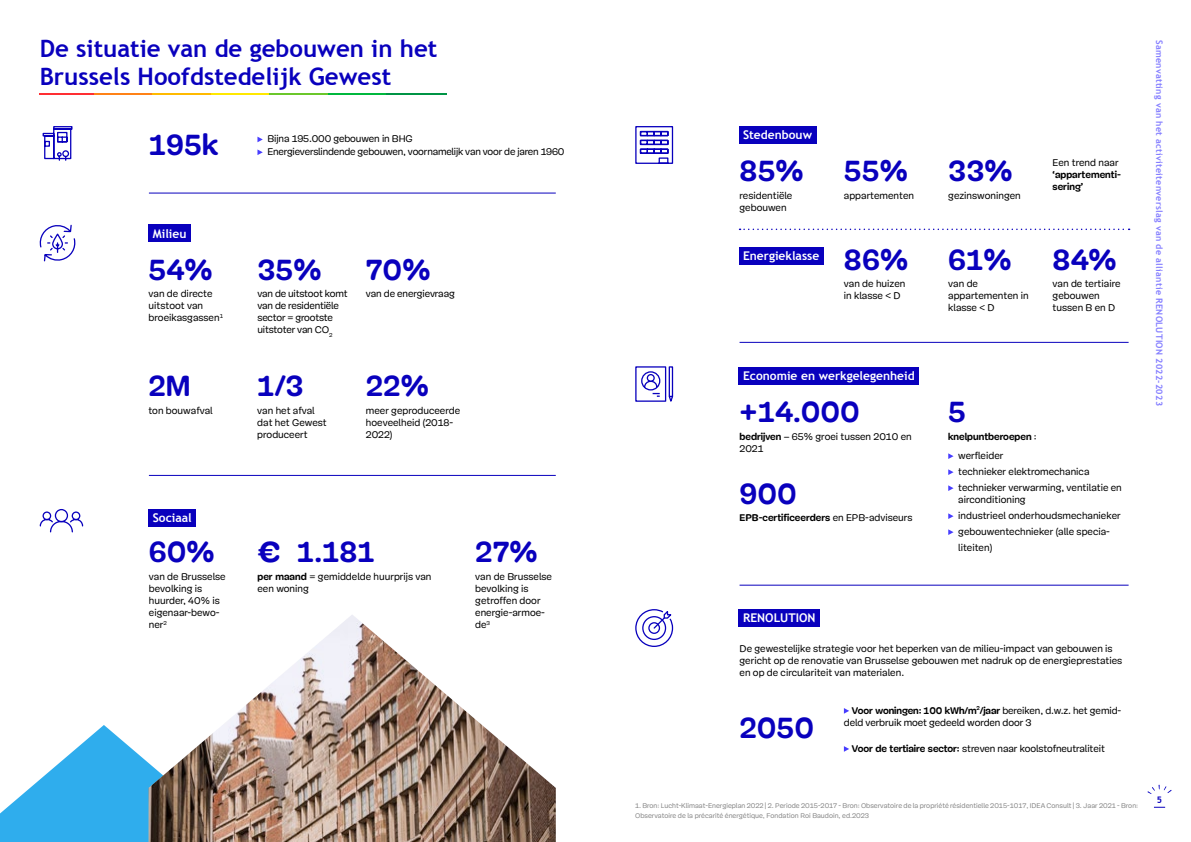
<style>
.page{position:relative;width:1191px;height:842px;background:#fff}
.page>*{position:absolute;margin:0;border:0;box-sizing:border-box;transform-origin:0 0}
.t1{font:700 30px "Mija";color:#0900bd}
.t2{font:700 24px/28px "Trebuchet MS";color:#0900bd}
.t3{font:700 12px "Trebuchet MS";color:#fff}
.t4{font:10px/12px "Mija";color:#000}
.t5{font:10px/12px "Mija";letter-spacing:-.02em;color:#000}
.t6{font:700 10px/18.8px "Mija";color:#000}
.t7{font:700 9px "Trebuchet MS";letter-spacing:.03em;color:#847eff}
.t8{font:700 9px "Trebuchet MS";color:#0900bd}
.t9{font:7px/10px "Mija";color:#878787}
.s1{font-weight:700}
.s2{font-weight:400}
</style>
<div class="page">
<svg style="left:257px;top:137px;width:6px;height:5px"></svg>
<svg style="left:257px;top:149px;width:6px;height:6px"></svg>
<svg style="left:39px;top:224px;width:37px;height:38px"></svg>
<div style="left:149px;top:225px;width:42px;height:17px;background:#0900bd"></div>
<hr style="left:149px;top:193px;width:407px;height:1px;background:#0900bd">
<hr style="left:149px;top:475px;width:407px;height:1px;background:#0900bd">
<hr style="left:739px;top:342px;width:389px;height:1px;background:#0900bd">
<svg style="left:739px;top:229px;width:390px;height:1px"></svg>
<hr style="left:739px;top:585px;width:389px;height:1px;background:#0900bd">
<svg style="left:635px;top:126px;width:39px;height:38px"></svg>
<svg style="left:635px;top:366px;width:39px;height:36px"></svg>
<svg style="left:635px;top:609px;width:39px;height:38px"></svg>
<svg style="left:0;top:725px;width:149px;height:117px"></svg>
<img style="left:149px;top:615px;width:407px;height:227px">
<hr style="left:328px;top:94px;width:59px;height:1px;background:#00b83d">
<hr style="left:211px;top:94px;width:59px;height:1px;background:#ffe800">
<hr style="left:94px;top:94px;width:59px;height:1px;background:#ff8217">
<hr style="left:270px;top:94px;width:58px;height:1px;background:#6bc72b">
<hr style="left:153px;top:94px;width:58px;height:1px;background:#ffba00">
<hr style="left:40px;top:94px;width:54px;height:1px;background:#ff2e33">
<hr style="left:387px;top:94px;width:60px;height:1px;background:#009445">
<svg style="left:844px;top:708px;width:5px;height:6px"></svg>
<svg style="left:844px;top:746px;width:5px;height:6px"></svg>
<svg style="left:948px;top:453px;width:5px;height:6px"></svg>
<svg style="left:948px;top:469px;width:5px;height:6px"></svg>
<svg style="left:948px;top:485px;width:5px;height:6px"></svg>
<svg style="left:948px;top:513px;width:5px;height:6px"></svg>
<svg style="left:948px;top:529px;width:5px;height:6px"></svg>
<svg style="left:39px;top:509px;width:45px;height:24px"></svg>
<svg style="left:42px;top:126px;width:31px;height:35px"></svg>
<div style="left:149px;top:509px;width:47px;height:17px;background:#0900bd"></div>
<div style="left:739px;top:126px;width:77px;height:17px;background:#0900bd"></div>
<div style="left:739px;top:247px;width:84px;height:18px;background:#0900bd"></div>
<div style="left:739px;top:367px;width:180px;height:18px;background:#0900bd"></div>
<div style="left:739px;top:609px;width:81px;height:17px;background:#0900bd"></div>
<svg style="left:1147px;top:785px;width:24px;height:9px"></svg>
<h2 class="t2" style="left:40px;top:35px;width:399px">De situatie van de gebouwen in het<br>Brussels Hoofdstedelijk Gewest</h2>
<h1 class="t1" style="left:149px;top:128px;width:71px">195k</h1>
<p class="t5" style="left:267px;top:133px;width:298px;line-height:12.8px">Bijna 195.000 gebouwen in BHG<br>Energieverslindende gebouwen, voornamelijk van voor de jaren 1960</p>
<p class="t3" style="left:153px;top:226px;width:35px">Milieu</p>
<p class="t3" style="left:743px;top:127px;width:71px">Stedenbouw</p>
<h1 class="t1" style="left:739px;top:155px;width:66px">85%</h1>
<p class="t4" style="left:739px;top:190px;width:54px">residentiële gebouwen</p>
<h1 class="t1" style="left:844px;top:155px;width:65px">55%</h1>
<p class="t4" style="left:844px;top:190px;width:72px">appartementen</p>
<h1 class="t1" style="left:948px;top:155px;width:66px">33%</h1>
<p class="t4" style="left:948px;top:190px;width:74px">gezinswoningen</p>
<p class="t4" style="left:1052px;top:157px;width:67px">Een trend naar</p>
<p class="t6" style="left:1052px;top:169px;width:70px;line-height:12px">‘appartementi&shy;sering’</p>
<h1 class="t1" style="left:149px;top:253px;width:65px">54%</h1>
<p class="t4" style="left:149px;top:288px;width:76px">van de directe uitstoot van broeikasgassen<sup>1</sup></p>
<h1 class="t1" style="left:257px;top:253px;width:66px">35%</h1>
<p class="t5" style="left:257px;top:288px;width:92px">van de uitstoot komt van de residentiële sector = grootste uitstoter van CO<sub>2</sub></p>
<h1 class="t1" style="left:366px;top:253px;width:66px">70%</h1>
<h1 class="t1" style="left:948px;top:243px;width:65px">61%</h1>
<h1 class="t1" style="left:1052px;top:243px;width:66px">84%</h1>
<h1 class="t1" style="left:844px;top:243px;width:66px">86%</h1>
<p class="t3" style="left:743px;top:249px;width:78px">Energieklasse</p>
<p class="t4" style="left:948px;top:278px;width:82px">van de appartementen in klasse &lt; D</p>
<p class="t4" style="left:1052px;top:278px;width:69px">van de tertiaire gebouwen tussen B en D</p>
<p class="t4" style="left:844px;top:278px;width:63px">van de huizen in klasse &lt; D</p>
<p class="t4" style="left:366px;top:288px;width:90px">van de energievraag</p>
<h1 class="t1" style="left:148px;top:369px;width:44px">2M</h1>
<h1 class="t1" style="left:257px;top:369px;width:48px">1/3</h1>
<h1 class="t1" style="left:366px;top:369px;width:64px">22%</h1>
<p class="t3" style="left:743px;top:369px;width:173px">Economie en werkgelegenheid</p>
<p class="t4" style="left:148px;top:405px;width:66px">ton bouwafval</p>
<p class="t4" style="left:257px;top:405px;width:71px">van het afval dat het Gewest produceert</p>
<p class="t4" style="left:366px;top:405px;width:96px">meer geproduceerde hoeveelheid (2018-<br>2022)</p>
<p class="t3" style="left:153px;top:510px;width:40px">Sociaal</p>
<h1 class="t1" style="left:149px;top:536px;width:67px">60%</h1>
<h1 class="t1" style="left:257px;top:536px;width:119px">€ 1.181</h1>
<h1 class="t1" style="left:475px;top:536px;width:64px">27%</h1>
<p class="t4" style="left:149px;top:570px;width:78px">van de Brusselse bevolking is huurder, 40% is eigenaar-bewo&shy;ner<sup>2</sup></p>
<p class="t4" style="left:257px;top:570px;width:175px"><span class="s1">per maand</span> = gemiddelde huurprijs van een woning</p>
<p class="t4" style="left:475px;top:570px;width:78px">van de Brusselse bevolking is getroffen door energie-armoe&shy;de<sup>3</sup></p>
<h1 class="t1" style="left:739px;top:396px;width:122px">+14.000</h1>
<p class="t4" style="left:739px;top:431px;width:174px"><span class="s1">bedrijven</span> – 65% groei tussen 2010 en<br>2021</p>
<h1 class="t1" style="left:739px;top:477px;width:59px">900</h1>
<p class="t6" style="left:739px;top:509px;width:174px">EPB-certificeerders <span class="s2">en EPB-adviseurs</span></p>
<p class="t3" style="left:743px;top:610px;width:74px">RENOLUTION</p>
<h1 class="t1" style="left:948px;top:396px;width:19px">5</h1>
<p class="t6" style="left:958px;top:427px;width:80px;text-indent:-10px">knelpuntberoepen <span class="s2">: werfleider</span></p>
<p class="t4" style="left:958px;top:464px;width:165px;line-height:16px">technieker elektromechanica technieker verwarming, ventilatie en</p>
<p class="t4" style="left:958px;top:492px;width:164px;line-height:16px">airconditioning<br>industrieel onderhoudsmechanieker gebouwentechnieker (alle specia&shy;liteiten)</p>
<p class="t4" style="left:739px;top:643px;width:384px">De gewestelijke strategie voor het beperken van de milieu-impact van gebouwen is gericht op de renovatie van Brusselse gebouwen met nadruk op de energieprestaties en op de circulariteit van materialen.</p>
<h1 class="t1" style="left:739px;top:712px;width:76px">2050</h1>
<p class="t4" style="left:844px;top:704px;width:279px;text-indent:8px"><span class="s1">Voor woningen: 100 kWh/m</span><sup>2</sup><span class="s1">/jaar</span> bereiken, d.w.z. het gemid&shy;deld verbruik moet gedeeld worden door 3</p>
<p class="t4" style="left:851px;top:742px;width:254px"><span class="s1">Voor de tertiaire sector:</span> streven naar koolstofneutraliteit</p>
<p class="t7" style="left:1165px;top:40px;width:368px;rotate:90deg">Samenvatting van het activiteitenverslag van de alliantie RENOLUTION 2022-2023</p>
<p class="t9" style="left:635px;top:800px;width:504px">1. Bron: Lucht-Klimaat-Energieplan 2022 | 2. Periode 2015-2017 - Bron: Observatoire de la propriété résidentielle 2015-1017, IDEA Consult | 3. Jaar 2021 - Bron:<br>Observatoire de la précarité énergétique, Fondation Roi Baudoin, ed.2023</p>
<p class="t8" style="left:1156px;top:794px;width:7px">5</p>
</div>
